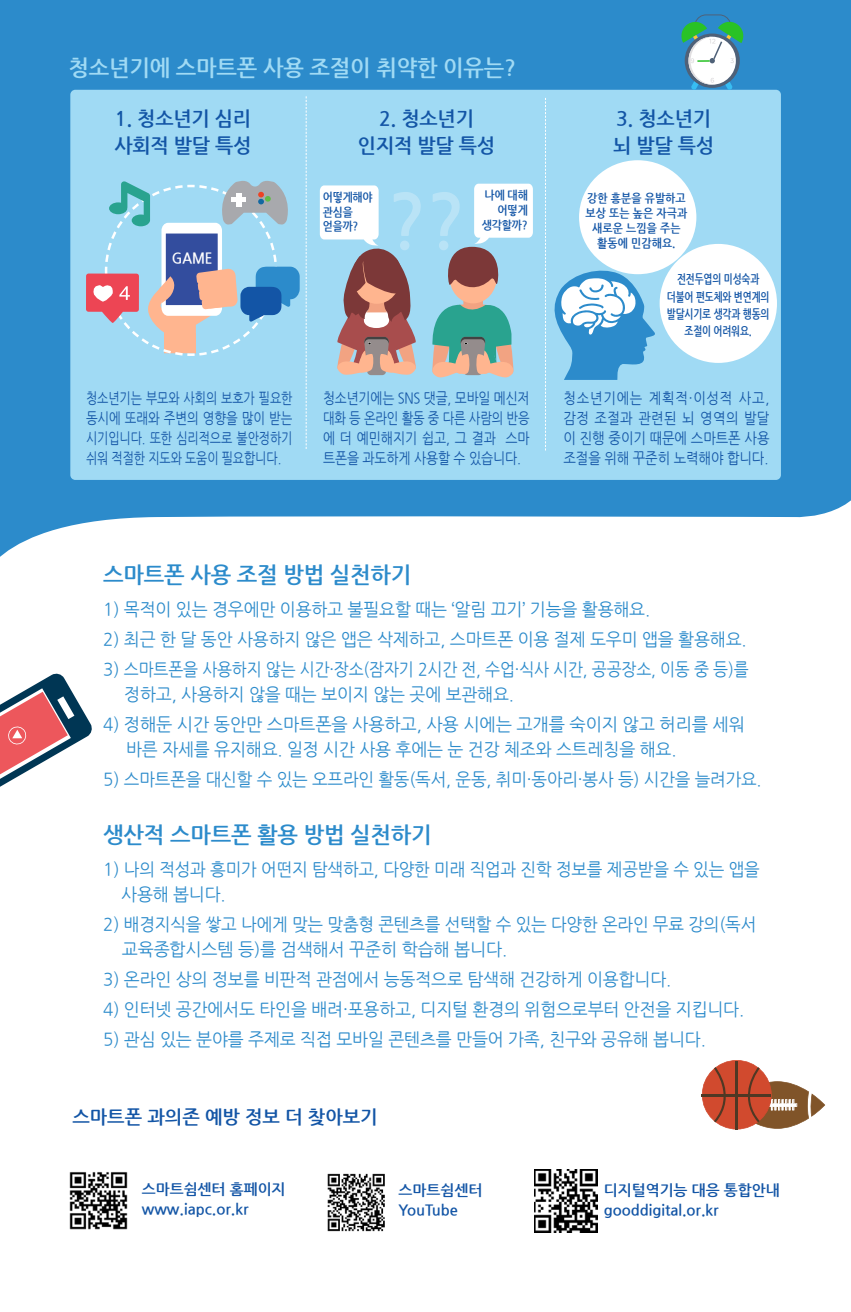
<style>
.page{position:relative;width:851px;height:1312px;background:#fff}
.page>*{position:absolute;margin:0;border:0;box-sizing:border-box;transform-origin:0 0}
.t1{font:700 75px "Nanum Gothic";color:#fff}
.t2{font:700 22.5px "Nanum Gothic";letter-spacing:-.01em;color:#2c8bcb}
.t3{font:700 22.5px "Nanum Gothic";letter-spacing:-.01em;color:#a0daf4}
.t4{font:700 20px "Nanum Gothic";letter-spacing:-.01em;color:#1355a6}
.t5{font:700 18.75px "Nanum Gothic";color:#1355a6}
.t6{font:17.5px "Nanum Gothic";letter-spacing:-.01em;color:#2c8bcb}
.t7{font:15px/20px "Nanum Gothic";letter-spacing:-.01em;color:#1355a6;text-align:justify;scale:.8 1}
.t8{font:700 15px "Nanum Gothic";color:#1355a6}
.t9{font:15px/20px "Nanum Gothic";letter-spacing:-.01em;color:#1355a6;text-align:justify;scale:.85 1}
.t10{font:15px/20px "Nanum Gothic";letter-spacing:-.01em;color:#1355a6;text-align:justify;scale:.89 1}
.t11{font:700 15px "Nanum Gothic";color:#fff;scale:.89 1}
.t12{font:700 12.5px "Nanum Gothic";letter-spacing:-.01em;color:#1355a6;scale:.76 1}
.t13{font:700 12px/15px "Nanum Gothic";letter-spacing:.01em;color:#1355a6;text-align:center;scale:.9 1}
.t14{font:700 12px "Nanum Gothic";letter-spacing:.01em;color:#1355a6;scale:.89 1}
</style>
<div class="page">
<svg style="left:0;top:0;width:850px;height:557px;fill:#2c8bcb"></svg>
<div style="left:70px;top:90px;width:710px;height:390px;background:#a0daf4;border-radius:5px"></div>
<svg style="left:0;top:673px;width:92px;height:114px"></svg>
<svg style="left:680px;top:14px;width:63px;height:76px"></svg>
<svg style="left:701px;top:1060px;width:124px;height:69px"></svg>
<svg style="left:306px;top:96px;width:1px;height:353px"></svg>
<div style="left:449px;top:250px;width:48px;height:53px;background:#ffb58f;border-radius:50%"></div>
<svg style="left:320px;top:185px;width:96px;height:191px"></svg>
<svg style="left:432px;top:301px;width:82px;height:77px"></svg>
<svg style="left:448px;top:184px;width:85px;height:107px"></svg>
<svg style="left:545px;top:98px;width:111px;height:352px"></svg>
<div style="left:659px;top:244px;width:117px;height:119px;background:#fff;border-radius:50%"></div>
<div style="left:579px;top:160px;width:117px;height:114px;background:#fff;border-radius:50%"></div>
<svg style="left:86px;top:180px;width:213px;height:176px"></svg>
<img style="left:69px;top:1172px;width:59px;height:58px">
<img style="left:327px;top:1173px;width:58px;height:59px">
<img style="left:534px;top:1169px;width:63px;height:63px">
<p class="t3" style="left:68px;top:57px;width:449px">청소년기에 스마트폰 사용 조절이 취약한 이유는?</p>
<p class="t4" style="left:115px;top:108px;width:138px">1. 청소년기 심리</p>
<p class="t4" style="left:114px;top:136px;width:138px">사회적 발달 특성</p>
<p class="t11" style="left:172px;top:250px;width:47px">GAME</p>
<p class="t4" style="left:379px;top:108px;width:96px">2. 청소년기</p>
<p class="t4" style="left:358px;top:136px;width:138px">인지적 발달 특성</p>
<p class="t14" style="left:323px;top:191px;width:57px">어떻게해야</p>
<p class="t14" style="left:323px;top:206px;width:35px">관심을</p>
<p class="t14" style="left:323px;top:221px;width:42px">얻을까?</p>
<h1 class="t1" style="left:386px;top:185px;width:80px">??</h1>
<p class="t13" style="left:484px;top:188px;width:49px">나에 대해</p>
<p class="t13" style="left:497px;top:203px;width:35px">어떻게</p>
<p class="t13" style="left:481px;top:217px;width:53px">생각할까?</p>
<p class="t7" style="left:86px;top:388px;width:260px">청소년기는 부모와 사회의 보호가 필요한 동시에 또래와 주변의 영향을 많이 받는 시기입니다. 또한 심리적으로 불안정하기 쉬워 적절한 지도와 도움이 필요합니다.</p>
<p class="t9" style="left:323px;top:388px;width:244px">청소년기에는 SNS 댓글, 모바일 메신저 대화 등 온라인 활동 중 다른 사람의 반응 에 더 예민해지기 쉽고, 그 결과 스마 트폰을 과도하게 사용할 수 있습니다.</p>
<p class="t4" style="left:616px;top:108px;width:96px">3. 청소년기</p>
<p class="t4" style="left:613px;top:136px;width:102px">뇌 발달 특성</p>
<p class="t13" style="left:585px;top:191px;width:114px">강한 흥분을 유발하고 보상 또는 높은 자극과 새로운 느낌을 주는</p>
<p class="t13" style="left:597px;top:236px;width:88px">활동에 민감해요.</p>
<p class="t12" style="left:677px;top:273px;width:110px">전전두엽의 미성숙과</p>
<p class="t12" style="left:666px;top:290px;width:136px">더불어 편도체와 변연계의</p>
<p class="t12" style="left:666px;top:307px;width:136px">발달시기로 생각과 행동의</p>
<p class="t12" style="left:684px;top:324px;width:90px">조절이 어려워요.</p>
<p class="t10" style="left:563px;top:388px;width:233px">청소년기에는 계획적・이성적 사고, 감정 조절과 관련된 뇌 영역의 발달 이 진행 중이기 때문에 스마트폰 사용 조절을 위해 꾸준히 노력해야 합니다.</p>
<p class="t2" style="left:103px;top:563px;width:309px">스마트폰 사용 조절 방법 실천하기</p>
<p class="t6" style="left:103px;top:601px;width:548px">1) 목적이 있는 경우에만 이용하고 불필요할 때는 ‘알림 끄기’ 기능을 활용해요.</p>
<p class="t6" style="left:103px;top:631px;width:644px">2) 최근 한 달 동안 사용하지 않은 앱은 삭제하고, 스마트폰 이용 절제 도우미 앱을 활용해요.</p>
<p class="t6" style="left:103px;top:661px;width:646px">3) 스마트폰을 사용하지 않는 시간・장소(잠자기 2시간 전, 수업・식사 시간, 공공장소, 이동 중 등)를</p>
<p class="t6" style="left:124px;top:686px;width:391px">정하고, 사용하지 않을 때는 보이지 않는 곳에 보관해요.</p>
<p class="t6" style="left:103px;top:716px;width:643px">4) 정해둔 시간 동안만 스마트폰을 사용하고, 사용 시에는 고개를 숙이지 않고 허리를 세워</p>
<p class="t6" style="left:126px;top:741px;width:551px">바른 자세를 유지해요. 일정 시간 사용 후에는 눈 건강 체조와 스트레칭을 해요.</p>
<p class="t6" style="left:103px;top:771px;width:660px">5) 스마트폰을 대신할 수 있는 오프라인 활동(독서, 운동, 취미・동아리・봉사 등) 시간을 늘려가요.</p>
<p class="t2" style="left:103px;top:823px;width:330px">생산적 스마트폰 활용 방법 실천하기</p>
<p class="t6" style="left:103px;top:861px;width:658px">1) 나의 적성과 흥미가 어떤지 탐색하고, 다양한 미래 직업과 진학 정보를 제공받을 수 있는 앱을</p>
<p class="t6" style="left:121px;top:886px;width:106px">사용해 봅니다.</p>
<p class="t6" style="left:103px;top:916px;width:654px">2) 배경지식을 쌓고 나에게 맞는 맞춤형 콘텐츠를 선택할 수 있는 다양한 온라인 무료 강의(독서</p>
<p class="t6" style="left:122px;top:941px;width:387px">교육종합시스템 등)를 검색해서 꾸준히 학습해 봅니다.</p>
<p class="t6" style="left:103px;top:971px;width:569px">3) 온라인 상의 정보를 비판적 관점에서 능동적으로 탐색해 건강하게 이용합니다.</p>
<p class="t6" style="left:103px;top:1001px;width:642px">4) 인터넷 공간에서도 타인을 배려・포용하고, 디지털 환경의 위험으로부터 안전을 지킵니다.</p>
<p class="t6" style="left:103px;top:1031px;width:604px">5) 관심 있는 분야를 주제로 직접 모바일 콘텐츠를 만들어 가족, 친구와 공유해 봅니다.</p>
<p class="t5" style="left:72px;top:1107px;width:307px">스마트폰 과의존 예방 정보 더 찾아보기</p>
<p class="t8" style="left:142px;top:1181px;width:145px">스마트쉼센터 홈페이지</p>
<p class="t8" style="left:142px;top:1201px;width:108px">www.iapc.or.kr</p>
<p class="t8" style="left:398px;top:1182px;width:85px">스마트쉼센터</p>
<p class="t8" style="left:398px;top:1202px;width:61px">YouTube</p>
<p class="t8" style="left:603px;top:1182px;width:177px">디지털역기능 대응 통합안내</p>
<p class="t8" style="left:603px;top:1202px;width:116px">gooddigital.or.kr</p>
</div>
